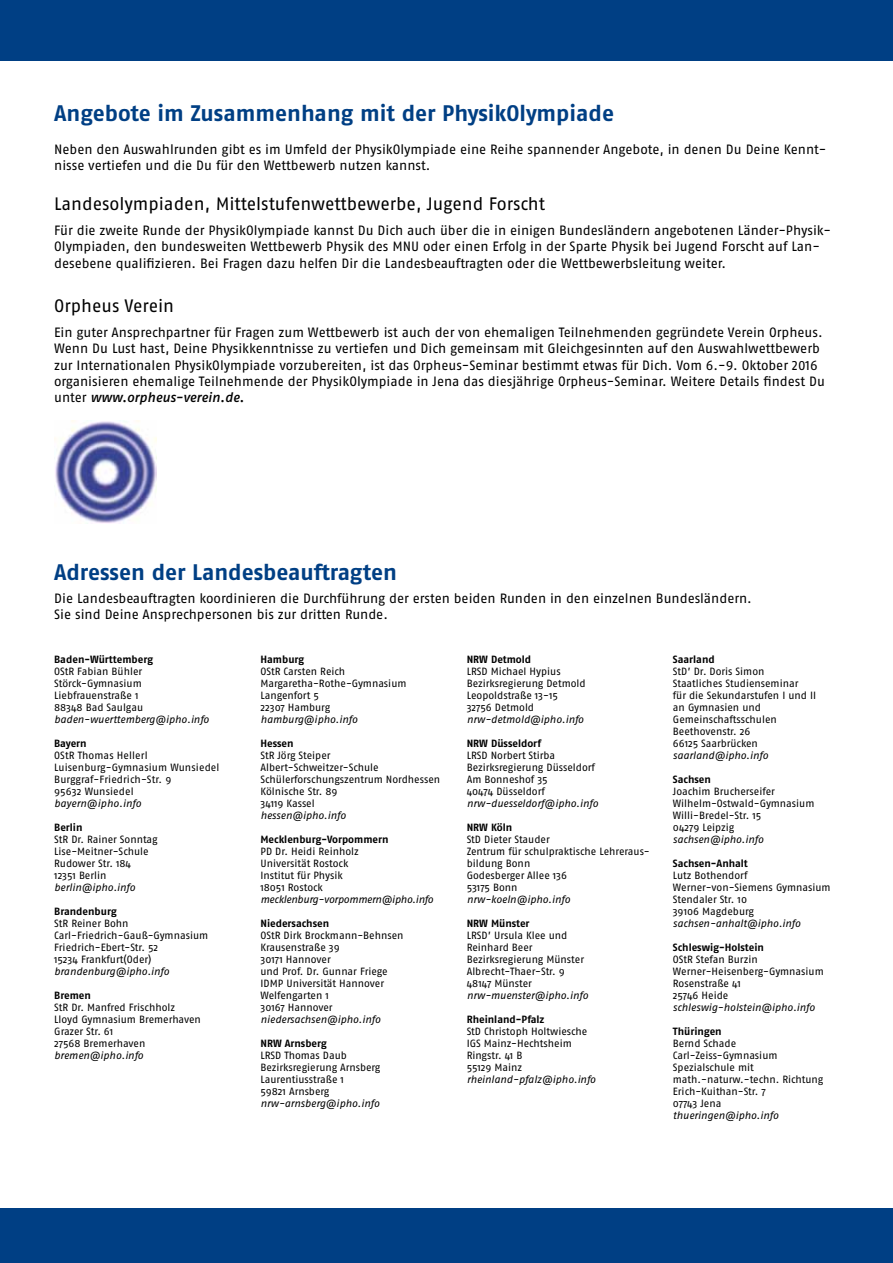
<style>
.page{position:relative;width:893px;height:1263px;background:#fff}
.page>*{position:absolute;margin:0;border:0;box-sizing:border-box;transform-origin:0 0}
.t1{font:700 22.5px "Fago OT";color:#003f84}
.t2{font:18px "Fago OT";letter-spacing:-.005em;color:#000}
.t3{font:13.5px/16.2px "Fago OT";letter-spacing:-.005em;color:#000}
.t4{font:10.5px/12px "Fago OT";letter-spacing:-.005em;color:#000}
.t5{font:italic 10.5px "Fago OT";letter-spacing:-.005em;color:#000}
.t6{font:700 10.5px "Fago OT";color:#000}
.t7{font:italic 10.5px "Fago OT";letter-spacing:-.025em;color:#000}
.s1{font-weight:500;font-style:italic}
</style>
<div class="page">
<div style="left:0;top:0;width:893px;height:61px;background:#003f84"></div>
<div style="left:0;top:1209px;width:893px;height:54px;background:#003f84"></div>
<img style="left:54px;top:421px;width:103px;height:103px">
<h1 class="t1" style="left:54px;top:100px;width:561px">Angebote im Zusammenhang mit der PhysikOlympiade</h1>
<p class="t3" style="left:54px;top:141px;width:773px">Neben den Auswahlrunden gibt es im Umfeld der PhysikOlympiade eine Reihe spannender Angebote, in denen Du Deine Kennt&shy;nisse vertiefen und die Du für den Wettbewerb nutzen kannst.</p>
<h2 class="t2" style="left:54px;top:193px;width:492px">Landesolympiaden, Mittelstufenwettbewerbe, Jugend Forscht</h2>
<p class="t3" style="left:54px;top:222px;width:778px">Für die zweite Runde der PhysikOlympiade kannst Du Dich auch über die in einigen Bundesländern angebotenen Länder-Physik-<br>Olympiaden, den bundesweiten Wettbewerb Physik des MNU oder einen Erfolg in der Sparte Physik bei Jugend Forscht auf Lan&shy;desebene qualifizieren. Bei Fragen dazu helfen Dir die Landesbeauftragten oder die Wettbewerbsleitung weiter.</p>
<h2 class="t2" style="left:54px;top:295px;width:121px">Orpheus Verein</h2>
<p class="t3" style="left:54px;top:324px;width:772px">Ein guter Ansprechpartner für Fragen zum Wettbewerb ist auch der von ehemaligen Teilnehmenden gegründete Verein Orpheus.<br>Wenn Du Lust hast, Deine Physikkenntnisse zu vertiefen und Dich gemeinsam mit Gleichgesinnten auf den Auswahlwettbewerb zur Internationalen PhysikOlympiade vorzubereiten, ist das Orpheus-Seminar bestimmt etwas für Dich. Vom 6.-9. Oktober 2016 organisieren ehemalige Teilnehmende der PhysikOlympiade in Jena das diesjährige Orpheus-Seminar. Weitere Details findest Du unter <span class="s1">www.orpheus-verein.de.</span></p>
<h1 class="t1" style="left:54px;top:559px;width:344px">Adressen der Landesbeauftragten</h1>
<p class="t3" style="left:54px;top:590px;width:699px;line-height:15.8px">Die Landesbeauftragten koordinieren die Durchführung der ersten beiden Runden in den einzelnen Bundesländern.<br>Sie sind Deine Ansprechpersonen bis zur dritten Runde.</p>
<p class="t6" style="left:54px;top:653px;width:100px">Baden-Württemberg</p>
<p class="t4" style="left:54px;top:665px;width:90px">OStR Fabian Bühler<br>Störck-Gymnasium<br>Liebfrauenstraße 1<br>88348 Bad Saulgau</p>
<p class="t5" style="left:54px;top:713px;width:156px">baden-wuerttemberg@ipho.info</p>
<p class="t6" style="left:54px;top:737px;width:34px">Bayern</p>
<p class="t4" style="left:54px;top:749px;width:167px">OStR Thomas Hellerl<br>Luisenburg-Gymnasium Wunsiedel<br>Burggraf-Friedrich-Str. 9<br>95632 Wunsiedel</p>
<p class="t5" style="left:54px;top:797px;width:89px">bayern@ipho.info</p>
<p class="t6" style="left:54px;top:821px;width:30px">Berlin</p>
<p class="t4" style="left:54px;top:833px;width:105px">StR Dr. Rainer Sonntag<br>Lise-Meitner-Schule<br>Rudower Str. 184<br>12351 Berlin</p>
<p class="t5" style="left:54px;top:881px;width:83px">berlin@ipho.info</p>
<p class="t6" style="left:54px;top:905px;width:64px">Brandenburg</p>
<p class="t4" style="left:54px;top:917px;width:156px">StR Reiner Bohn<br>Carl-Friedrich-Gauß-Gymnasium<br>Friedrich-Ebert-Str. 52<br>15234 Frankfurt(Oder)</p>
<p class="t5" style="left:54px;top:965px;width:117px">brandenburg@ipho.info</p>
<p class="t6" style="left:54px;top:989px;width:38px">Bremen</p>
<p class="t4" style="left:54px;top:1001px;width:148px">StR Dr. Manfred Frischholz<br>Lloyd Gymnasium Bremerhaven<br>Grazer Str. 61<br>27568 Bremerhaven</p>
<p class="t5" style="left:54px;top:1049px;width:91px">bremen@ipho.info</p>
<p class="t6" style="left:260px;top:653px;width:45px">Hamburg</p>
<p class="t4" style="left:260px;top:665px;width:148px">OStR Carsten Reich<br>Margaretha-Rothe-Gymnasium<br>Langenfort 5<br>22307 Hamburg</p>
<p class="t5" style="left:260px;top:713px;width:99px">hamburg@ipho.info</p>
<p class="t6" style="left:260px;top:737px;width:35px">Hessen</p>
<p class="t4" style="left:260px;top:749px;width:181px">StR Jörg Steiper<br>Albert-Schweitzer-Schule<br>Schülerforschungszentrum Nordhessen<br>Kölnische Str. 89<br>34119 Kassel</p>
<p class="t5" style="left:260px;top:809px;width:87px">hessen@ipho.info</p>
<p class="t6" style="left:260px;top:833px;width:130px">Mecklenburg-Vorpommern</p>
<p class="t4" style="left:260px;top:845px;width:100px">PD Dr. Heidi Reinholz<br>Universität Rostock<br>Institut für Physik<br>18051 Rostock</p>
<p class="t7" style="left:260px;top:893px;width:174px">mecklenburg-vorpommern@ipho.info</p>
<p class="t6" style="left:260px;top:917px;width:70px">Niedersachsen</p>
<p class="t4" style="left:260px;top:929px;width:145px">OStR Dirk Brockmann-Behnsen<br>Krausenstraße 39<br>30171 Hannover<br>und Prof. Dr. Gunnar Friege<br>IDMP Universität Hannover<br>Welfengarten 1<br>30167 Hannover</p>
<p class="t5" style="left:260px;top:1013px;width:122px">niedersachsen@ipho.info</p>
<p class="t6" style="left:260px;top:1037px;width:68px">NRW Arnsberg</p>
<p class="t4" style="left:260px;top:1049px;width:121px">LRSD Thomas Daub<br>Bezirksregierung Arnsberg<br>Laurentiusstraße 1<br>59821 Arnsberg</p>
<p class="t5" style="left:260px;top:1097px;width:121px">nrw-arnsberg@ipho.info</p>
<p class="t6" style="left:467px;top:653px;width:66px">NRW Detmold</p>
<p class="t4" style="left:467px;top:665px;width:121px">LRSD Michael Hypius<br>Bezirksregierung Detmold<br>Leopoldstraße 13-15<br>32756 Detmold</p>
<p class="t5" style="left:467px;top:713px;width:119px">nrw-detmold@ipho.info</p>
<p class="t6" style="left:467px;top:737px;width:76px">NRW Düsseldorf</p>
<p class="t4" style="left:467px;top:749px;width:130px">LRSD Norbert Stirba<br>Bezirksregierung Düsseldorf<br>Am Bonneshof 35<br>40474 Düsseldorf</p>
<p class="t5" style="left:467px;top:797px;width:133px">nrw-duesseldorf@ipho.info</p>
<p class="t6" style="left:467px;top:821px;width:47px">NRW Köln</p>
<p class="t4" style="left:467px;top:833px;width:185px">StD Dieter Stauder<br>Zentrum für schulpraktische Lehreraus&shy;bildung Bonn<br>Godesberger Allee 136<br>53175 Bonn</p>
<p class="t5" style="left:467px;top:893px;width:105px">nrw-koeln@ipho.info</p>
<p class="t6" style="left:467px;top:917px;width:64px">NRW Münster</p>
<p class="t4" style="left:467px;top:929px;width:119px">LRSD’ Ursula Klee und<br>Reinhard Beer<br>Bezirksregierung Münster<br>Albrecht-Thaer-Str. 9<br>48147 Münster</p>
<p class="t5" style="left:467px;top:989px;width:123px">nrw-muenster@ipho.info</p>
<p class="t6" style="left:467px;top:1013px;width:79px">Rheinland-Pfalz</p>
<p class="t4" style="left:467px;top:1025px;width:122px">StD Christoph Holtwiesche<br>IGS Mainz-Hechtsheim<br>Ringstr. 41 B<br>55129 Mainz</p>
<p class="t5" style="left:467px;top:1073px;width:131px">rheinland-pfalz@ipho.info</p>
<p class="t6" style="left:673px;top:653px;width:43px">Saarland</p>
<p class="t4" style="left:673px;top:665px;width:145px">StD’ Dr. Doris Simon<br>Staatliches Studienseminar<br>für die Sekundarstufen I und II an Gymnasien und<br>Gemeinschaftsschulen<br>Beethovenstr. 26<br>66125 Saarbrücken</p>
<p class="t5" style="left:673px;top:749px;width:97px">saarland@ipho.info</p>
<p class="t6" style="left:673px;top:773px;width:39px">Sachsen</p>
<p class="t4" style="left:673px;top:785px;width:143px">Joachim Brucherseifer<br>Wilhelm-Ostwald-Gymnasium<br>Willi-Bredel-Str. 15<br>04279 Leipzig</p>
<p class="t5" style="left:673px;top:833px;width:92px">sachsen@ipho.info</p>
<p class="t6" style="left:673px;top:857px;width:77px">Sachsen-Anhalt</p>
<p class="t4" style="left:673px;top:869px;width:159px">Lutz Bothendorf<br>Werner-von-Siemens Gymnasium<br>Stendaler Str. 10<br>39106 Magdeburg</p>
<p class="t5" style="left:673px;top:917px;width:129px">sachsen-anhalt@ipho.info</p>
<p class="t6" style="left:673px;top:941px;width:92px">Schleswig-Holstein</p>
<p class="t4" style="left:673px;top:953px;width:152px">OStR Stefan Burzin<br>Werner-Heisenberg-Gymnasium<br>Rosenstraße 41<br>25746 Heide</p>
<p class="t5" style="left:673px;top:1001px;width:144px">schleswig-holstein@ipho.info</p>
<p class="t6" style="left:673px;top:1025px;width:50px">Thüringen</p>
<p class="t4" style="left:673px;top:1037px;width:152px">Bernd Schade<br>Carl-Zeiss-Gymnasium<br>Spezialschule mit math.-naturw.-techn. Richtung<br>Erich-Kuithan-Str. 7<br>07743 Jena</p>
<p class="t5" style="left:673px;top:1109px;width:107px">thueringen@ipho.info</p>
</div>
